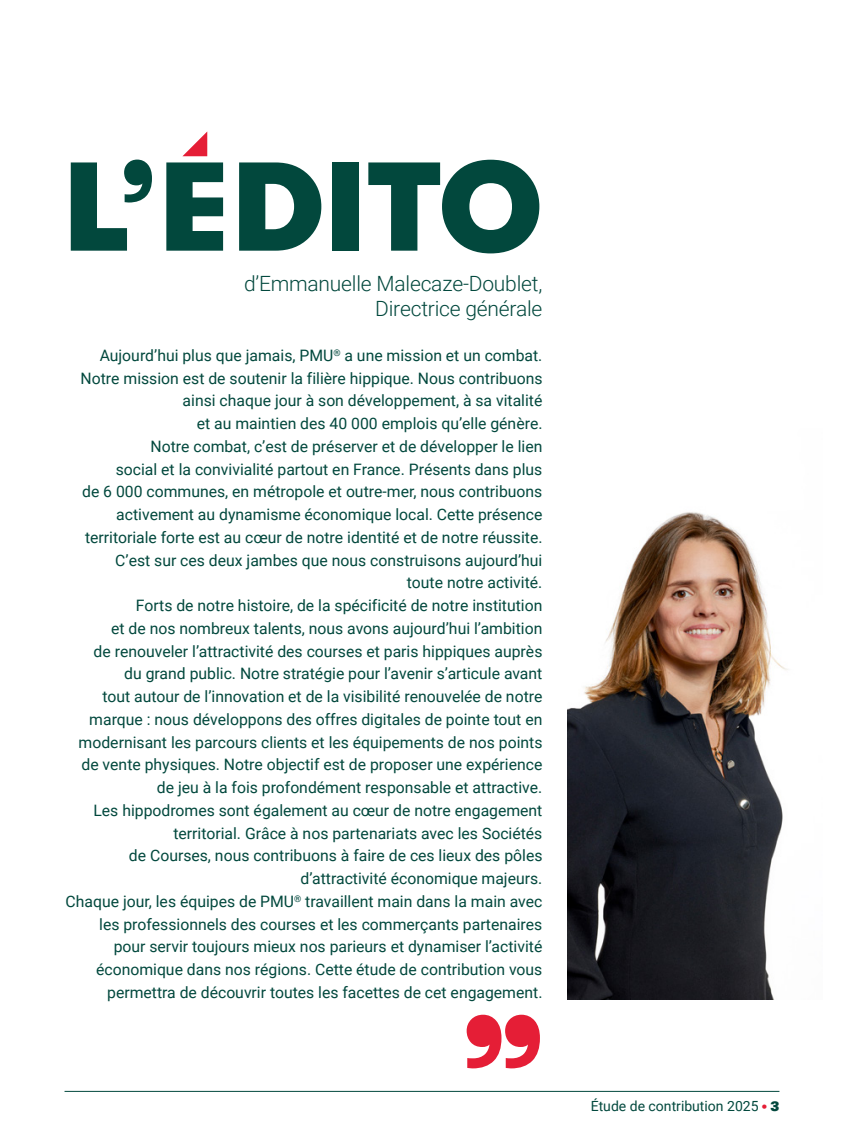
<style>
.page{position:relative;width:844px;height:1141px;background:#fff}
.page>*{position:absolute;margin:0;border:0;box-sizing:border-box;transform-origin:0 0}
.t1{font:900 126px "GT Walsheim Pro";letter-spacing:.01em;color:#02483d}
.t2{font:300 21px/25.2px "Roboto";letter-spacing:-.01em;color:#02483d;text-align:right}
.t3{font:15.75px/22.8px "Roboto";color:#02483d;text-align:right}
.t4{font:14px "Roboto";color:#02483d}
.s1{font-family:"GT Walsheim Pro";font-weight:900;color:#e51e36}
.s2{font-family:"GT Walsheim Pro";font-weight:900}
</style>
<div class="page">
<hr style="left:64px;top:1091px;width:715px;height:1px;background:#02483d">
<svg style="left:466px;top:1015px;width:74px;height:53px"></svg>
<img style="left:567px;top:512px;width:221px;height:487px">
<svg style="left:183px;top:132px;width:24px;height:24px"></svg>
<p class="t1" style="left:63px;top:137px;width:480px">L’EDITO</p>
<p class="t2" style="left:244px;top:270px;width:300px">d’Emmanuelle Malecaze-Doublet,<br>Directrice générale</p>
<p class="t3" style="left:100px;top:343px;width:444px">Aujourd’hui plus que jamais, PMU<sup>®</sup> a une mission et un combat.</p>
<p class="t3" style="left:81px;top:366px;width:463px">Notre mission est de soutenir la filière hippique. Nous contribuons ainsi chaque jour à son développement, à sa vitalité<br>et au maintien des 40 000 emplois qu’elle génère.</p>
<p class="t3" style="left:82px;top:434px;width:462px">Notre combat, c’est de préserver et de développer le lien<br>social et la convivialité partout en France. Présents dans plus<br>de 6 000 communes, en métropole et outre-mer, nous contribuons activement au dynamisme économique local. Cette présence territoriale forte est au cœur de notre identité et de notre réussite.</p>
<p class="t3" style="left:115px;top:548px;width:428px">C’est sur ces deux jambes que nous construisons aujourd’hui toute notre activité.</p>
<p class="t3" style="left:79px;top:593px;width:465px">Forts de notre histoire, de la spécificité de notre institution<br>et de nos nombreux talents, nous avons aujourd’hui l’ambition<br>de renouveler l’attractivité des courses et paris hippiques auprès du grand public. Notre stratégie pour l’avenir s’articule avant<br>tout autour de l’innovation et de la visibilité renouvelée de notre marque : nous développons des offres digitales de pointe tout en modernisant les parcours clients et les équipements de nos points de vente physiques. Notre objectif est de proposer une expérience de jeu à la fois profondément responsable et attractive.</p>
<p class="t3" style="left:93px;top:798px;width:450px">Les hippodromes sont également au cœur de notre engagement territorial. Grâce à nos partenariats avec les Sociétés<br>de Courses, nous contribuons à faire de ces lieux des pôles d’attractivité économique majeurs.</p>
<p class="t3" style="left:66px;top:889px;width:478px">Chaque jour, les équipes de PMU<sup>®</sup> travaillent main dans la main avec les professionnels des courses et les commerçants partenaires pour servir toujours mieux nos parieurs et dynamiser l’activité économique dans nos régions. Cette étude de contribution vous permettra de découvrir toutes les facettes de cet engagement.</p>
<p class="t4" style="left:590px;top:1096px;width:190px">Étude de contribution 2025 <span class="s1">•</span> <span class="s2">3</span></p>
</div>
